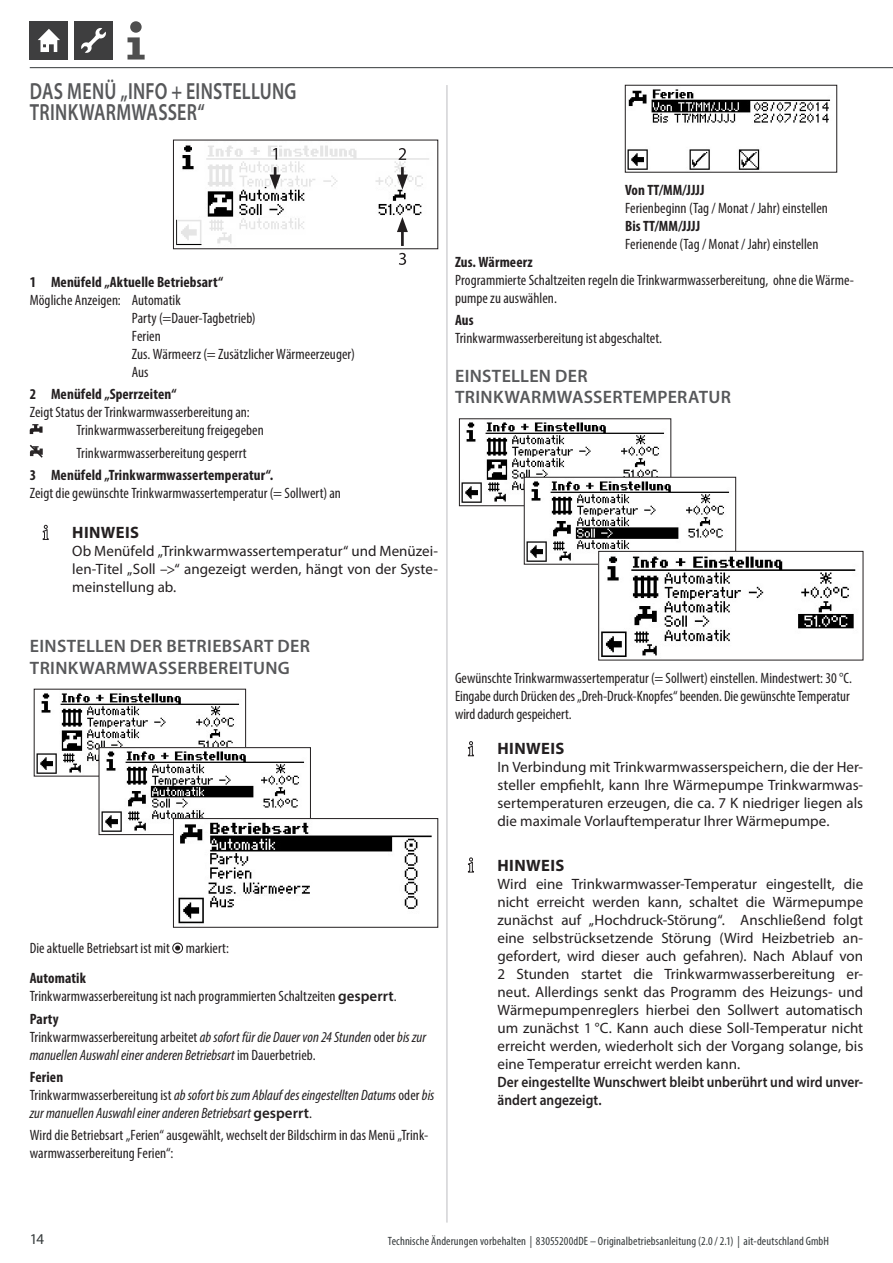
<style>
.page{position:relative;width:893px;height:1263px;background:#fff}
.page>*{position:absolute;margin:0;border:0;box-sizing:border-box;transform-origin:0 0}
.t1{font:600 23.4px/21.6px "Myriad Pro";letter-spacing:.015em;color:#57585a;scale:.77 1}
.t2{font:600 18px/21.6px "Myriad Pro";letter-spacing:.015em;color:#57585a}
.t3{font:700 16.5px "Myriad Pro";letter-spacing:.025em;color:#231f20}
.t4{font:condensed 15px/18px "Myriad Pro";letter-spacing:.005em;color:#231f20}
.t5{font:15px/18px "Myriad Pro";color:#231f20;text-align:justify}
.t6{font:italic condensed 15px/18px "Myriad Pro";color:#231f20}
.t7{font:700 condensed 15px "Myriad Pro";letter-spacing:.005em;color:#231f20}
.t8{font:600 15px/18px "Myriad Pro";letter-spacing:.005em;color:#231f20;scale:.9 1}
.t9{font:15px "Myriad Pro";color:#34393a}
.t10{font:condensed 12px "Myriad Pro";letter-spacing:.01em;color:#34393a}
.s1{font-weight:700}
.s2{font-weight:600;font-stretch:normal}
.s3{font-weight:700;font-style:normal}
.s4{font-style:normal}
.s5{font-weight:600;font-style:normal;font-stretch:normal}
</style>
<div class="page">
<svg style="left:130px;top:21px;width:12px;height:12px"></svg>
<svg style="left:128px;top:37px;width:17px;height:23px"></svg>
<div style="left:30px;top:21px;width:38px;height:39px;background:#3e3e3f"></div>
<svg style="left:38px;top:29px;width:22px;height:23px"></svg>
<div style="left:74px;top:21px;width:39px;height:39px;background:#3e3e3f"></div>
<svg style="left:81px;top:28px;width:25px;height:25px"></svg>
<hr style="left:30px;top:67px;width:863px;height:1px;background:#34393a">
<hr style="left:447px;top:85px;width:1px;height:1137px;background:#bcbdc0">
<img style="left:627px;top:89px;width:204px;height:81px">
<div style="left:625px;top:85px;width:212px;height:87px;border:1px solid #231f20"></div>
<img style="left:461px;top:422px;width:208px;height:82px">
<div style="left:459px;top:419px;width:212px;height:87px;border:1px solid #231f20"></div>
<img style="left:526px;top:479px;width:208px;height:83px">
<div style="left:524px;top:477px;width:212px;height:87px;border:1px solid #231f20"></div>
<img style="left:600px;top:553px;width:256px;height:104px">
<div style="left:598px;top:551px;width:265px;height:109px;border:1px solid #231f20"></div>
<svg style="left:467px;top:741px;width:7px;height:16px"></svg>
<svg style="left:467px;top:857px;width:7px;height:16px"></svg>
<img style="left:176px;top:145px;width:246px;height:101px">
<div style="left:173px;top:140px;width:265px;height:109px;border:1px solid #231f20"></div>
<div style="left:177px;top:218px;width:255px;height:25px;background:#fff"></div>
<svg style="left:203px;top:145px;width:226px;height:42px"></svg>
<hr style="left:401px;top:227px;width:3px;height:19px;background:#231f20">
<svg style="left:397px;top:217px;width:11px;height:15px"></svg>
<svg style="left:397px;top:167px;width:11px;height:23px"></svg>
<svg style="left:270px;top:167px;width:11px;height:23px"></svg>
<svg style="left:399px;top:253px;width:7px;height:12px"></svg>
<svg style="left:273px;top:148px;width:4px;height:12px"></svg>
<svg style="left:399px;top:148px;width:7px;height:12px"></svg>
<svg style="left:30px;top:424px;width:13px;height:10px"></svg>
<svg style="left:29px;top:444px;width:14px;height:14px"></svg>
<svg style="left:42px;top:524px;width:7px;height:16px"></svg>
<img style="left:36px;top:693px;width:204px;height:81px">
<img style="left:101px;top:749px;width:204px;height:83px">
<div style="left:99px;top:747px;width:212px;height:88px;border:1px solid #231f20"></div>
<img style="left:175px;top:820px;width:257px;height:104px">
<div style="left:173px;top:818px;width:265px;height:109px;border:1px solid #231f20"></div>
<svg style="left:172px;top:942px;width:11px;height:11px"></svg>
<h1 class="t1" style="left:30px;top:79px;width:348px">DAS MENÜ „INFO + EINSTELLUNG<br>TRINKWARMWASSER“</h1>
<p class="t7" style="left:30px;top:273px;width:195px">1 Menüfeld „Aktuelle Betriebsart“</p>
<p class="t4" style="left:132px;top:291px;width:224px;text-indent:-102px">Mögliche Anzeigen: Automatik<br>Party (=Dauer-Tagbetrieb)<br>Ferien<br>Zus. Wärmeerz (= Zusätzlicher Wärmeerzeuger)<br>Aus</p>
<p class="t7" style="left:30px;top:385px;width:148px">2 Menüfeld „Sperrzeiten“</p>
<p class="t4" style="left:77px;top:403px;width:189px;text-indent:-47px">Zeigt Status der Trinkwarmwasserbereitung an:<br>Trinkwarmwasserbereitung freigegeben</p>
<p class="t4" style="left:77px;top:444px;width:172px">Trinkwarmwasserbereitung gesperrt</p>
<p class="t7" style="left:30px;top:466px;width:245px">3 Menüfeld „Trinkwarmwassertemperatur“.</p>
<p class="t4" style="left:30px;top:484px;width:313px">Zeigt die gewünschte Trinkwarmwassertemperatur (= Sollwert) an</p>
<p class="t3" style="left:72px;top:522px;width:68px">HINWEIS</p>
<p class="t5" style="left:72px;top:542px;width:367px">Ob Menüfeld „Trinkwarmwassertemperatur“ und Menüzei&shy;len-Titel „Soll –&gt;“ angezeigt werden, hängt von der Syste&shy;meinstellung ab.</p>
<p class="t7" style="left:625px;top:180px;width:81px">Von TT/MM/JJJJ</p>
<p class="t4" style="left:625px;top:198px;width:204px">Ferienbeginn (Tag / Monat / Jahr) einstellen</p>
<p class="t7" style="left:625px;top:216px;width:77px">Bis TT/MM/JJJJ</p>
<p class="t4" style="left:625px;top:234px;width:195px">Ferienende (Tag / Monat / Jahr) einstellen</p>
<p class="t7" style="left:455px;top:252px;width:79px">Zus. Wärmeerz</p>
<p class="t4" style="left:455px;top:270px;width:400px">Programmierte Schaltzeiten regeln die Trinkwarmwasserbereitung, ohne die Wärme&shy;pumpe zu auswählen.</p>
<p class="t7" style="left:455px;top:311px;width:20px">Aus</p>
<p class="t4" style="left:455px;top:329px;width:209px">Trinkwarmwasserbereitung ist abgeschaltet.</p>
<p class="t2" style="left:455px;top:364px;width:277px">EINSTELLEN DER<br>TRINKWARMWASSERTEMPERATUR</p>
<p class="t2" style="left:30px;top:635px;width:282px">EINSTELLEN DER BETRIEBSART DER<br>TRINKWARMWASSERBEREITUNG</p>
<p class="t4" style="left:30px;top:938px;width:201px">Die aktuelle Betriebsart ist mit markiert:</p>
<p class="t4" style="left:30px;top:969px;width:368px"><span class="s1">Automatik<br></span>Trinkwarmwasserbereitung ist nach programmierten Schaltzeiten <span class="s2">gesperrt</span>.</p>
<p class="t6" style="left:30px;top:1009px;width:398px"><span class="s3">Party<br></span><span class="s4">Trinkwarmwasserbereitung arbeitet</span> ab sofort für die Dauer von 24 Stunden <span class="s4">oder</span> bis zur manuellen Auswahl einer anderen Betriebsart <span class="s4">im Dauerbetrieb.</span></p>
<p class="t6" style="left:30px;top:1068px;width:406px"><span class="s3">Ferien<br></span><span class="s4">Trinkwarmwasserbereitung ist</span> ab sofort bis zum Ablauf des eingestellten Datums <span class="s4">oder</span> bis zur manuellen Auswahl einer anderen Betriebsart <span class="s5">gesperrt</span><span class="s4">.</span></p>
<p class="t4" style="left:30px;top:1126px;width:400px">Wird die Betriebsart „Ferien“ ausgewählt, wechselt der Bildschirm in das Menü „Trink&shy;warmwasserbereitung Ferien“:</p>
<p class="t4" style="left:455px;top:668px;width:398px">Gewünschte Trinkwarmwassertemperatur (= Sollwert) einstellen. Mindestwert: 30 °C.<br>Eingabe durch Drücken des „Dreh-Druck-Knopfes“ beenden. Die gewünschte Temperatur wird dadurch gespeichert.</p>
<p class="t3" style="left:497px;top:738px;width:68px">HINWEIS</p>
<p class="t5" style="left:497px;top:758px;width:367px">In Verbindung mit Trinkwarmwasserspeichern, die der Her&shy;steller empfiehlt, kann Ihre Wärmepumpe Trinkwarmwas&shy;sertemperaturen erzeugen, die ca. 7 K niedriger liegen als die maximale Vorlauftemperatur Ihrer Wärmepumpe.</p>
<p class="t3" style="left:497px;top:854px;width:68px">HINWEIS</p>
<p class="t5" style="left:497px;top:874px;width:367px">Wird eine Trinkwarmwasser-Temperatur eingestellt, die nicht erreicht werden kann, schaltet die Wärmepumpe zunächst auf „Hochdruck-Störung“. Anschließend folgt eine selbstrücksetzende Störung (Wird Heizbetrieb an&shy;gefordert, wird dieser auch gefahren). Nach Ablauf von 2 Stunden startet die Trinkwarmwasserbereitung er&shy;neut. Allerdings senkt das Programm des Heizungs- und Wärmepumpenreglers hierbei den Sollwert automatisch um zunächst 1 °C. Kann auch diese Soll-Temperatur nicht erreicht werden, wiederholt sich der Vorgang solange, bis eine Temperatur erreicht werden kann.</p>
<p class="t8" style="left:497px;top:1072px;width:408px">Der eingestellte Wunschwert bleibt unberührt und wird unver&shy;ändert angezeigt.</p>
<p class="t9" style="left:30px;top:1229px;width:16px">14</p>
<p class="t10" style="left:388px;top:1233px;width:443px">Technische Änderungen vorbehalten | 83055200dDE – Originalbetriebsanleitung (2.0 / 2.1) | ait-deutschland GmbH</p>
</div>
